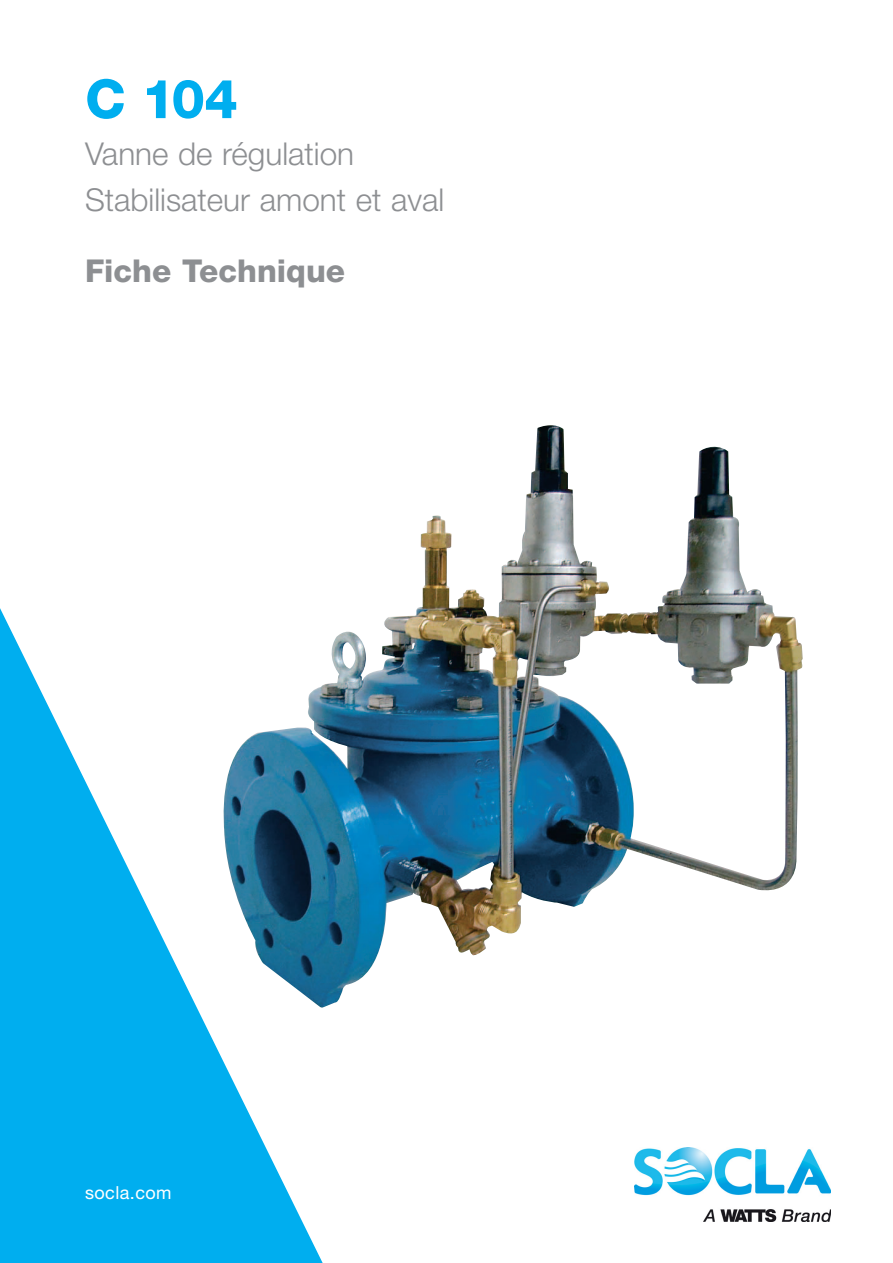
<style>
.page{position:relative;width:893px;height:1263px;background:#fff}
.page>*{position:absolute;margin:0;border:0;box-sizing:border-box;transform-origin:0 0}
.t1{font:800 54px "Helvetica Neue LT Std";color:#00aeef}
.t2{font:300 31.5px/46.5px "Helvetica Neue LT Std";color:#8d8f92}
.t3{font:800 31.5px "Helvetica Neue LT Std";color:#8d8f92}
.t4{font:18px "Helvetica Neue LT Std";letter-spacing:.025em;color:#fff}
</style>
<div class="page">
<img style="left:634px;top:1147px;width:196px;height:75px">
<svg style="left:0;top:608px;width:323px;height:655px;fill:#00aeef"></svg>
<img style="left:216px;top:425px;width:587px;height:583px">
<h1 class="t1" style="left:85px;top:67px;width:154px">C 104</h1>
<p class="t2" style="left:85px;top:129px;width:361px">Vanne de régulation<br>Stabilisateur amont et aval</p>
<p class="t3" style="left:85px;top:252px;width:262px">Fiche Technique</p>
<p class="t4" style="left:85px;top:1182px;width:88px">socla.com</p>
</div>
